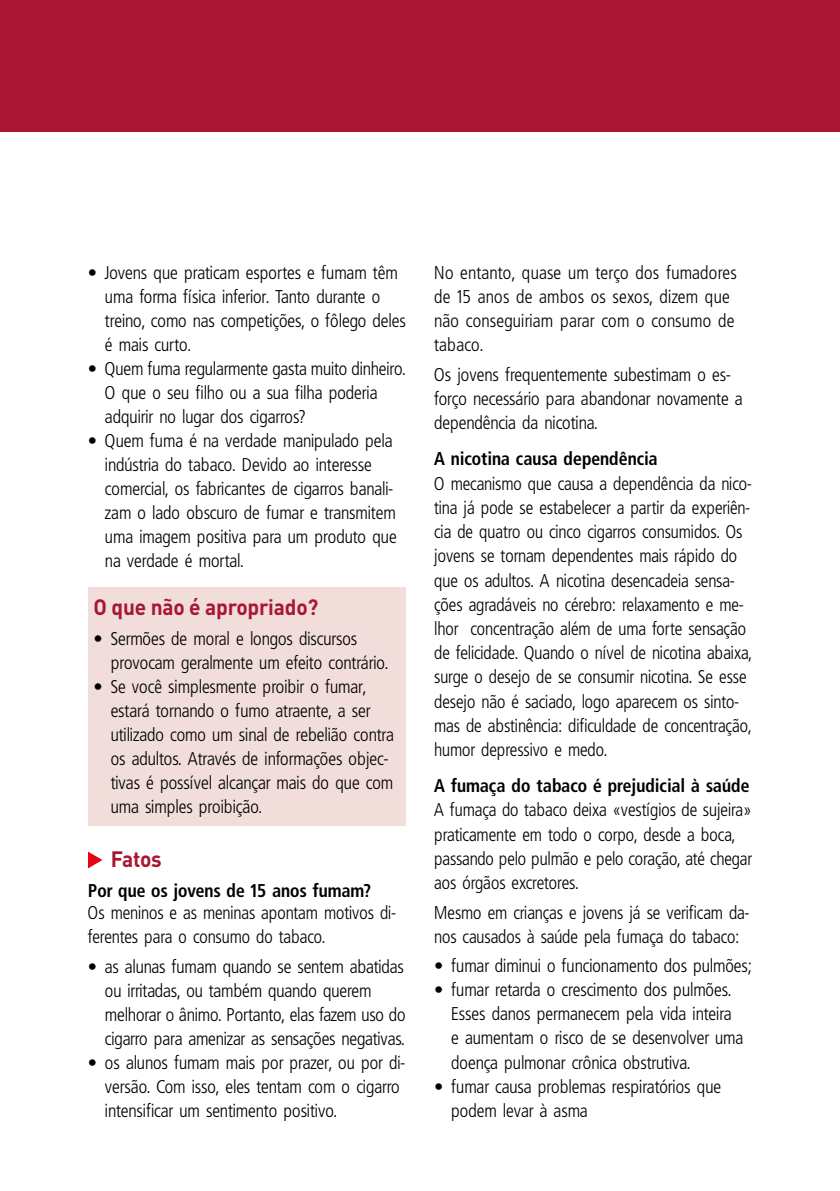
<style>
.page{position:relative;width:840px;height:1191px;background:#fff}
.page>*{position:absolute;margin:0;border:0;box-sizing:border-box;transform-origin:0 0}
.t1{font:700 22px "DIN Pro";letter-spacing:-.01em;color:#a91634;scale:.95 1}
.t2{font:300 condensed 18.4px/24px "Frutiger Pro Frutiger";letter-spacing:-.005em;color:#000}
.t3{font:700 condensed 18.4px "Frutiger Pro Frutiger";letter-spacing:-.005em;color:#000}
</style>
<div class="page">
<div style="left:0;top:0;width:839px;height:132px;background:#a91634"></div>
<div style="left:88px;top:587px;width:317px;height:238px;background:#f1ddda"></div>
<svg style="left:88px;top:851px;width:14px;height:17px"></svg>
<p class="t2" style="left:105px;top:260px;width:302px;text-indent:-17px">• Jovens que praticam esportes e fumam têm uma forma física inferior. Tanto durante o treino, como nas competições, o fôlego deles é mais curto.</p>
<p class="t2" style="left:105px;top:356px;width:302px;text-indent:-17px">• Quem fuma regularmente gasta muito dinheiro.<br>O que o seu filho ou a sua filha poderia adquirir no lugar dos cigarros?</p>
<p class="t2" style="left:105px;top:428px;width:293px;text-indent:-17px">• Quem fuma é na verdade manipulado pela indústria do tabaco. Devido ao interesse comercial, os fabricantes de cigarros banali&shy;zam o lado obscuro de fumar e transmitem uma imagem positiva para um produto que na verdade é mortal.</p>
<p class="t1" style="left:94px;top:592px;width:238px">O que não é apropriado?</p>
<p class="t2" style="left:111px;top:626px;width:279px;text-indent:-17px">• Sermões de moral e longos discursos provocam geralmente um efeito contrário.</p>
<p class="t2" style="left:111px;top:674px;width:284px;text-indent:-17px">• Se você simplesmente proibir o fumar, estará tornando o fumo atraente, a ser utilizado como um sinal de rebelião contra os adultos. Através de informações objec&shy;tivas é possível alcançar mais do que com uma simples proibição.</p>
<p class="t1" style="left:111px;top:844px;width:55px">Fatos</p>
<p class="t3" style="left:88px;top:877px;width:285px">Por que os jovens de 15 anos fumam?</p>
<p class="t2" style="left:88px;top:900px;width:309px">Os meninos e as meninas apontam motivos di&shy;ferentes para o consumo do tabaco.</p>
<p class="t2" style="left:105px;top:954px;width:302px;text-indent:-17px">• as alunas fumam quando se sentem abatidas ou irritadas, ou também quando querem melhorar o ânimo. Portanto, elas fazem uso do cigarro para amenizar as sensações negativas.</p>
<p class="t2" style="left:105px;top:1050px;width:302px;text-indent:-17px">• os alunos fumam mais por prazer, ou por di&shy;versão. Com isso, eles tentam com o cigarro intensificar um sentimento positivo.</p>
<p class="t2" style="left:434px;top:260px;width:304px">No entanto, quase um terço dos fumadores de 15 anos de ambos os sexos, dizem que não conseguiriam parar com o consumo de tabaco.</p>
<p class="t2" style="left:434px;top:362px;width:310px">Os jovens frequentemente subestimam o es&shy;forço necessário para abandonar novamente a dependência da nicotina.</p>
<p class="t3" style="left:434px;top:446px;width:225px">A nicotina causa dependência</p>
<p class="t2" style="left:434px;top:471px;width:319px">O mecanismo que causa a dependência da nico&shy;tina já pode se estabelecer a partir da experiên&shy;cia de quatro ou cinco cigarros consumidos. Os jovens se tornam dependentes mais rápido do que os adultos. A nicotina desencadeia sensa&shy;ções agradáveis no cérebro: relaxamento e me&shy;lhor concentração além de uma forte sensação de felicidade. Quando o nível de nicotina abaixa, surge o desejo de se consumir nicotina. Se esse desejo não é saciado, logo aparecem os sinto&shy;mas de abstinência: dificuldade de concentração, humor depressivo e medo.</p>
<p class="t3" style="left:434px;top:773px;width:316px">A fumaça do tabaco é prejudicial à saúde</p>
<p class="t2" style="left:434px;top:797px;width:319px">A fumaça do tabaco deixa «vestígios de sujeira» praticamente em todo o corpo, desde a boca, passando pelo pulmão e pelo coração, até chegar aos órgãos excretores.</p>
<p class="t2" style="left:434px;top:900px;width:317px">Mesmo em crianças e jovens já se verificam da&shy;nos causados à saúde pela fumaça do tabaco:</p>
<p class="t2" style="left:434px;top:953px;width:319px">• fumar diminui o funcionamento dos pulmões;</p>
<p class="t2" style="left:451px;top:977px;width:293px;text-indent:-17px">• fumar retarda o crescimento dos pulmões.<br>Esses danos permanecem pela vida inteira e aumentam o risco de se desenvolver uma doença pulmonar crônica obstrutiva.</p>
<p class="t2" style="left:451px;top:1074px;width:271px;text-indent:-17px">• fumar causa problemas respiratórios que podem levar à asma</p>
</div>
